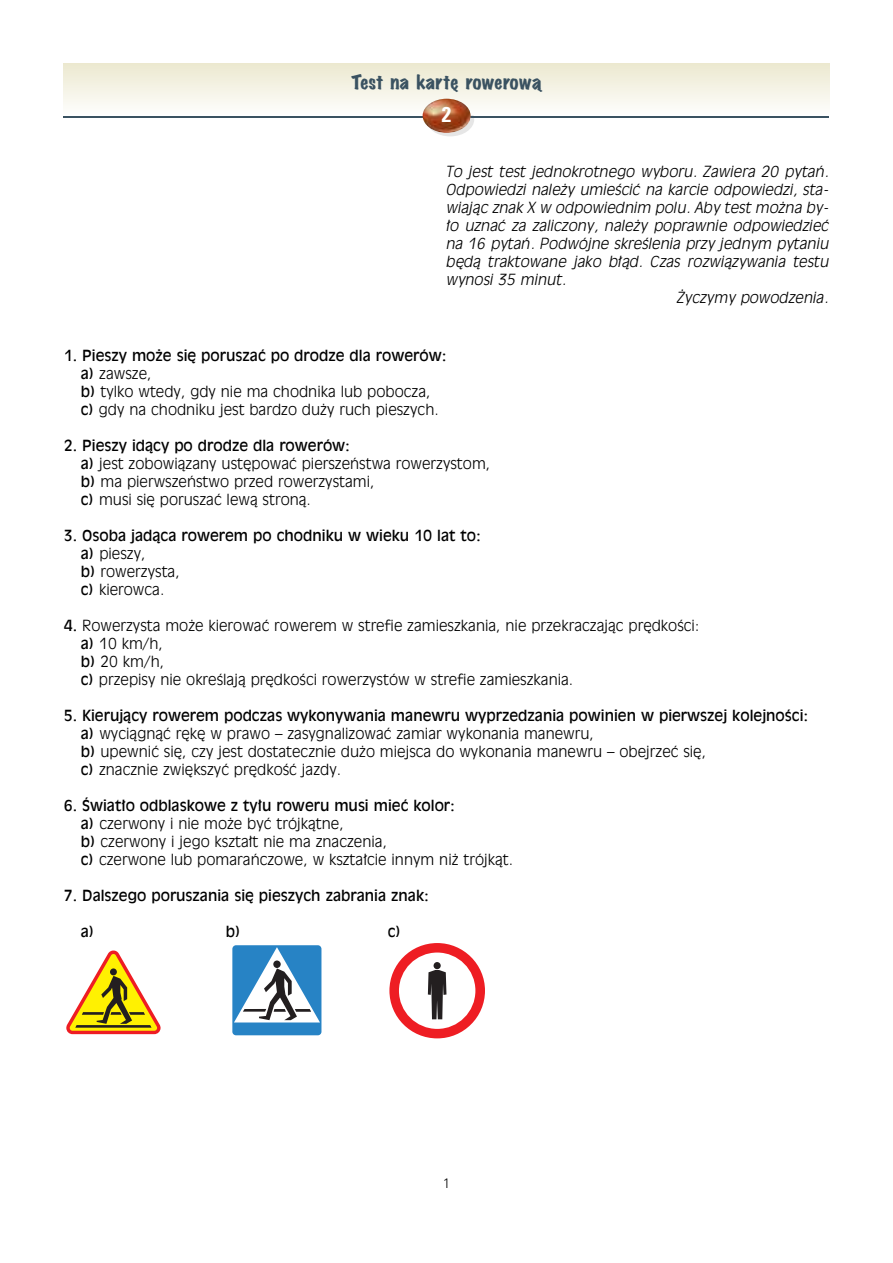
<style>
.page{position:relative;width:893px;height:1263px;background:#fff}
.page>*{position:absolute;margin:0;border:0;box-sizing:border-box;transform-origin:0 0}
.t1{font:700 condensed 21.45px "Zurich PL";color:#fff}
.t2{font:700 18px "Pmarker";letter-spacing:.025em;color:#3a5261}
.t3{font:15px/18px "Incised 901 Lt EU";color:#000}
.t4{font:italic 15px "Incised 901 Lt EU";color:#000}
.t5{font:15px "Incised 901 EU";color:#000}
.t6{font:13.5px "Zurich Lt EU";color:#000}
.s1{font-family:"Incised 901 EU"}
</style>
<div class="page">
<div style="left:426px;top:102px;width:48px;height:34px;background:#e6e6e6;border-radius:50%"></div>
<div style="left:64px;top:64px;width:765px;height:51px;background:linear-gradient(to bottom,#ece9d0,#fefefd)"></div>
<hr style="left:64px;top:116px;width:765px;height:2px;background:#3a5261">
<img style="left:423px;top:99px;width:48px;height:34px;border-radius:50%">
<svg style="left:66px;top:950px;width:95px;height:84px"></svg>
<svg style="left:232px;top:945px;width:89px;height:90px"></svg>
<svg style="left:389px;top:943px;width:96px;height:95px"></svg>
<p class="t2" style="left:352px;top:73px;width:191px">Test na kart´ rowerowà</p>
<h1 class="t1" style="left:441px;top:107px;width:12px">2</h1>
<p class="t4" style="left:446px;top:166px;width:384px">To jest test jednokrotnego wyboru. Zawiera 20 pytań.</p>
<p class="t4" style="left:446px;top:184px;width:384px">Odpowiedzi należy umieścić na karcie odpowiedzi, sta-</p>
<p class="t4" style="left:446px;top:202px;width:384px">wiając znak X w odpowiednim polu. Aby test można by-</p>
<p class="t4" style="left:446px;top:220px;width:384px">ło uznać za zaliczony, należy poprawnie odpowiedzieć</p>
<p class="t4" style="left:446px;top:238px;width:384px">na 16 pytań. Podwójne skreślenia przy jednym pytaniu</p>
<p class="t4" style="left:446px;top:256px;width:384px">będą traktowane jako błąd. Czas rozwiązywania testu</p>
<p class="t4" style="left:446px;top:274px;width:122px">wynosi 35 minut.</p>
<p class="t4" style="left:677px;top:292px;width:153px">Życzymy powodzenia.</p>
<p class="t5" style="left:64px;top:346px;width:384px">1. Pieszy może się poruszać po drodze dla rowerów:</p>
<p class="t3" style="left:81px;top:364px;width:360px"><span class="s1">a)</span> zawsze,<br><span class="s1">b)</span> tylko wtedy, gdy nie ma chodnika lub pobocza, <span class="s1">c)</span> gdy na chodniku jest bardzo duży ruch pieszych.</p>
<p class="t5" style="left:64px;top:436px;width:288px">2. Pieszy idący po drodze dla rowerów:</p>
<p class="t3" style="left:81px;top:454px;width:411px"><span class="s1">a)</span> jest zobowiązany ustępować pierszeństwa rowerzystom, <span class="s1">b)</span> ma pierwszeństwo przed rowerzystami,<br><span class="s1">c)</span> musi się poruszać lewą stroną.</p>
<p class="t5" style="left:64px;top:526px;width:419px">3. Osoba jadąca rowerem po chodniku w wieku 10 lat to:</p>
<p class="t3" style="left:81px;top:544px;width:100px"><span class="s1">a)</span> pieszy,<br><span class="s1">b)</span> rowerzysta, <span class="s1">c)</span> kierowca.</p>
<p class="t3" style="left:81px;top:616px;width:620px;text-indent:-17px"><span class="s1">4.</span> Rowerzysta może kierować rowerem w strefie zamieszkania, nie przekraczając prędkości: <span class="s1">a)</span> 10 km/h,<br><span class="s1">b)</span> 20 km/h,<br><span class="s1">c)</span> przepisy nie określają prędkości rowerzystów w strefie zamieszkania.</p>
<p class="t5" style="left:64px;top:706px;width:746px">5. Kierujący rowerem podczas wykonywania manewru wyprzedzania powinien w pierwszej kolejności:</p>
<p class="t3" style="left:81px;top:724px;width:627px"><span class="s1">a)</span> wyciągnąć rękę w prawo – zasygnalizować zamiar wykonania manewru,<br><span class="s1">b)</span> upewnić się, czy jest dostatecznie dużo miejsca do wykonania manewru – obejrzeć się, <span class="s1">c)</span> znacznie zwiększyć prędkość jazdy.</p>
<p class="t5" style="left:64px;top:796px;width:393px">6. Światło odblaskowe z tyłu roweru musi mieć kolor:</p>
<p class="t3" style="left:81px;top:814px;width:434px"><span class="s1">a)</span> czerwony i nie może być trójkątne,<br><span class="s1">b)</span> czerwony i jego kształt nie ma znaczenia,<br><span class="s1">c)</span> czerwone lub pomarańczowe, w kształcie innym niż trójkąt.</p>
<p class="t5" style="left:64px;top:886px;width:367px">7. Dalszego poruszania się pieszych zabrania znak:</p>
<p class="t5" style="left:81px;top:922px;width:15px">a)</p>
<p class="t5" style="left:226px;top:922px;width:16px">b)</p>
<p class="t5" style="left:388px;top:922px;width:15px">c)</p>
<p class="t6" style="left:443px;top:1175px;width:9px">1</p>
</div>
